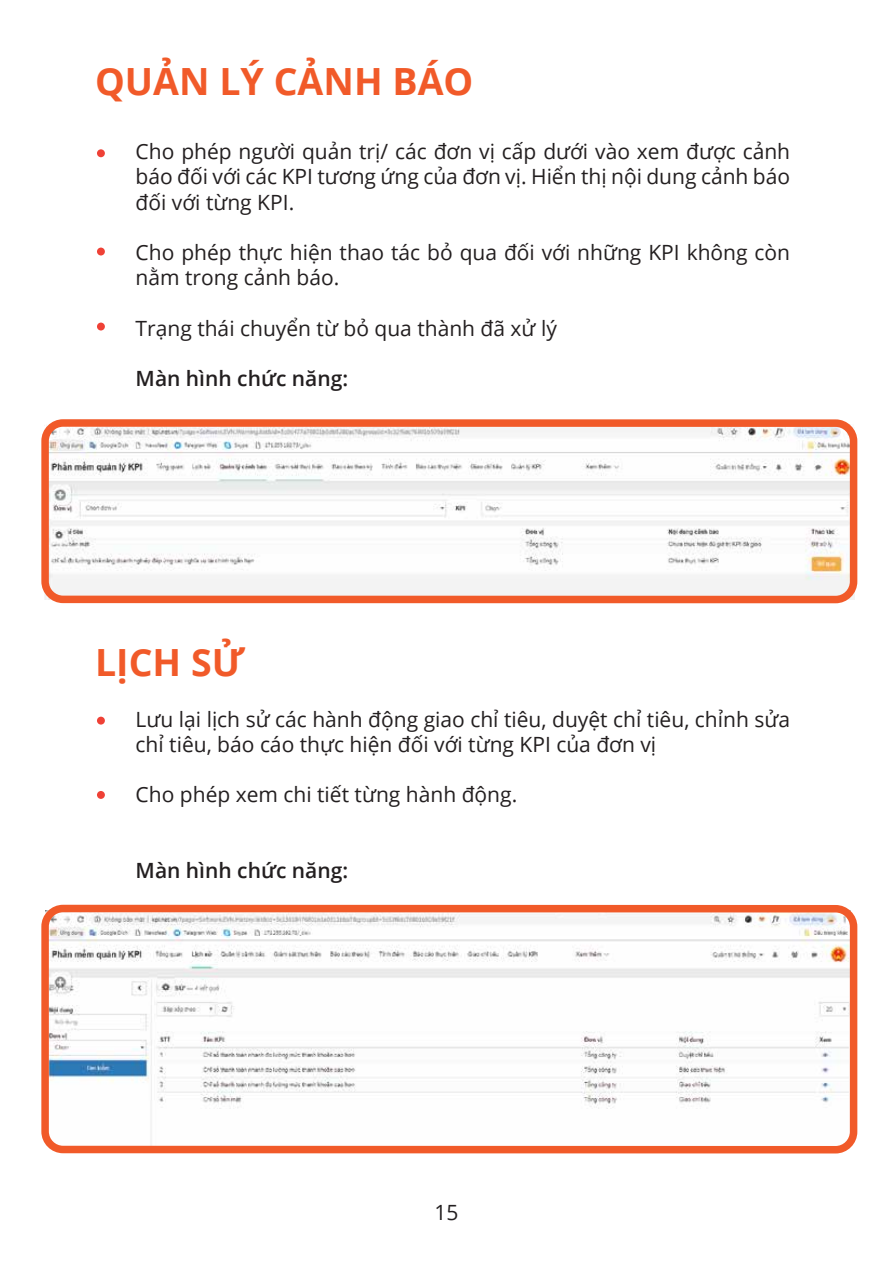
<style>
.page{position:relative;width:893px;height:1263px;background:#fff}
.page>*{position:absolute;margin:0;border:0;box-sizing:border-box;transform-origin:0 0}
.t1{font:700 37.5px "Open Sans";color:#f15a29}
.t2{font:21px/25.2px "Open Sans";color:#231f20}
.t3{font:600 21px "Open Sans";color:#231f20}
</style>
<div class="page">
<img style="left:50px;top:914px;width:798px;height:230px">
<img style="left:45px;top:428px;width:809px;height:171px">
<div style="left:97px;top:149px;width:8px;height:8px;background:#ef4136;border-radius:50%"></div>
<div style="left:97px;top:248px;width:8px;height:7px;background:#ef4136;border-radius:50%"></div>
<div style="left:97px;top:323px;width:8px;height:7px;background:#ef4136;border-radius:50%"></div>
<div style="left:41px;top:419px;width:816px;height:184px;border:8px solid #f15a29;border-radius:18px"></div>
<div style="left:97px;top:717px;width:8px;height:7px;background:#ef4136;border-radius:50%"></div>
<div style="left:97px;top:791px;width:8px;height:8px;background:#ef4136;border-radius:50%"></div>
<div style="left:41px;top:905px;width:816px;height:248px;border:8px solid #f15a29;border-radius:18px"></div>
<h1 class="t1" style="left:95px;top:55px;width:380px">QUẢN LÝ CẢNH BÁO</h1>
<p class="t2" style="left:136px;top:138px;width:656px;text-align:justify">Cho phép người quản trị/ các đơn vị cấp dưới vào xem được cảnh báo đối với các KPI tương ứng của đơn vị. Hiển thị nội dung cảnh báo đối với từng KPI.</p>
<p class="t2" style="left:136px;top:239px;width:656px">Cho phép thực hiện thao tác bỏ qua đối với những KPI không còn nằm trong cảnh báo.</p>
<p class="t2" style="left:136px;top:315px;width:423px">Trạng thái chuyển từ bỏ qua thành đã xử lý</p>
<p class="t3" style="left:136px;top:364px;width:214px">Màn hình chức năng:</p>
<h1 class="t1" style="left:95px;top:636px;width:151px">LỊCH SỬ</h1>
<p class="t2" style="left:136px;top:706px;width:656px">Lưu lại lịch sử các hành động giao chỉ tiêu, duyệt chỉ tiêu, chỉnh sửa chỉ tiêu, báo cáo thực hiện đối với từng KPI của đơn vị</p>
<p class="t2" style="left:136px;top:781px;width:383px">Cho phép xem chi tiết từng hành động.</p>
<p class="t3" style="left:136px;top:856px;width:214px">Màn hình chức năng:</p>
<p class="t2" style="left:434px;top:1200px;width:26px">15</p>
</div>
